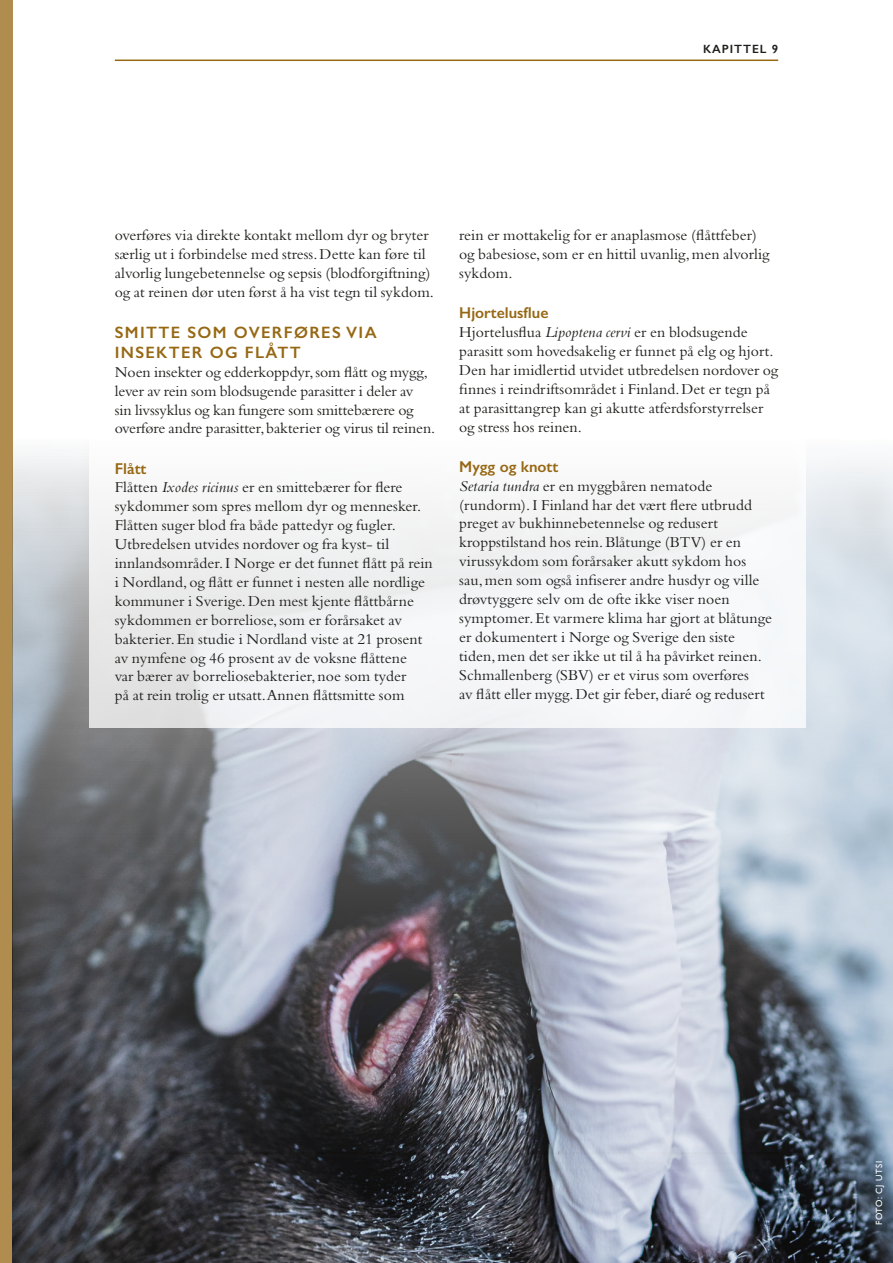
<style>
.page{position:relative;width:893px;height:1263px;background:#fff}
.page>*{position:absolute;margin:0;border:0;box-sizing:border-box;transform-origin:0 0}
.Rubrik_4{font:600 16.5px/19.8px "Gill Sans";letter-spacing:.08em;color:#966814}
.Brödtext_P{font:15.75px/18.9px "Bembo Std";letter-spacing:.005em;color:#1d1d1b}
.Rubrik_5{font:600 15.75px "Gill Sans";color:#966814}
.t1{font:600 12px "Gill Sans";letter-spacing:.08em;color:#1d1d1b}
.t2{font:9px "Gill Sans";letter-spacing:.08em;color:#fff}
.s1{font-style:italic}
</style>
<div class="page">
<div style="left:0;top:0;width:13px;height:1263px;background:#b08d4e"></div>
<hr style="left:115px;top:60px;width:663px;height:1px;background:#966814">
<img style="left:13px;top:453px;width:880px;height:810px">
<div style="left:89px;top:196px;width:716px;height:531px;background:#fff"></div>
<p class="t1" style="left:703px;top:41px;width:77px">KAPITTEL 9</p>
<p class="Brödtext_P" style="left:115px;top:226px;width:321px">overføres via direkte kontakt mellom dyr og bryter særlig ut i forbindelse med stress. Dette kan føre til alvorlig lungebetennelse og sepsis (blodforgiftning) og at reinen dør uten først å ha vist tegn til sykdom.</p>
<h3 class="Rubrik_4" style="left:115px;top:322px;width:263px">SMITTE SOM OVERFØRES VIA<br>INSEKTER OG FLÅTT</h3>
<p class="Brödtext_P" style="left:115px;top:362px;width:322px">Noen insekter og edderkoppdyr, som flått og mygg, lever av rein som blodsugende parasitter i deler av<br>sin livssyklus og kan fungere som smittebærere og overføre andre parasitter, bakterier og virus til reinen.</p>
<h4 class="Rubrik_5" style="left:115px;top:459px;width:33px">Flått</h4>
<p class="Brödtext_P" style="left:115px;top:478px;width:319px">Flåtten <span class="s1">Ixodes ricinus</span> er en smittebærer for flere sykdommer som spres mellom dyr og mennesker.<br>Flåtten suger blod fra både pattedyr og fugler.<br>Utbredelsen utvides nordover og fra kyst- til innlandsområder. I Norge er det funnet flått på rein i Nordland, og flått er funnet i nesten alle nordlige kommuner i Sverige. Den mest kjente flåttbårne sykdommen er borreliose, som er forårsaket av bakterier. En studie i Nordland viste at 21 prosent av nymfene og 46 prosent av de voksne flåttene<br>var bærer av borreliosebakterier, noe som tyder<br>på at rein trolig er utsatt.Annen flåttsmitte som</p>
<p class="Brödtext_P" style="left:459px;top:226px;width:312px">rein er mottakelig for er anaplasmose (flåttfeber) og babesiose, som er en hittil uvanlig, men alvorlig sykdom.</p>
<h4 class="Rubrik_5" style="left:459px;top:303px;width:91px">Hjortelusflue</h4>
<p class="Brödtext_P" style="left:459px;top:322px;width:321px">Hjortelusflua <span class="s1">Lipoptena cervi</span> er en blodsugende parasitt som hovedsakelig er funnet på elg og hjort.<br>Den har imidlertid utvidet utbredelsen nordover og finnes i reindriftsområdet i Finland. Det er tegn på at parasittangrep kan gi akutte atferdsforstyrrelser og stress hos reinen.</p>
<h4 class="Rubrik_5" style="left:459px;top:457px;width:100px">Mygg og knott</h4>
<p class="Brödtext_P" style="left:459px;top:476px;width:314px"><span class="s1">Setaria tundra</span> er en myggbåren nematode (rundorm). I Finland har det vært flere utbrudd preget av bukhinnebetennelse og redusert kroppstilstand hos rein. Blåtunge (BTV) er en virussykdom som forårsaker akutt sykdom hos sau, men som også infiserer andre husdyr og ville drøvtyggere selv om de ofte ikke viser noen symptomer. Et varmere klima har gjort at blåtunge er dokumentert i Norge og Sverige den siste tiden, men det ser ikke ut til å ha påvirket reinen.<br>Schmallenberg (SBV) er et virus som overføres<br>av flått eller mygg. Det gir feber, diaré og redusert</p>
<p class="t2" style="left:874px;top:1225px;width:66px;rotate:-90deg">FOTO: CJ UTSI</p>
</div>
